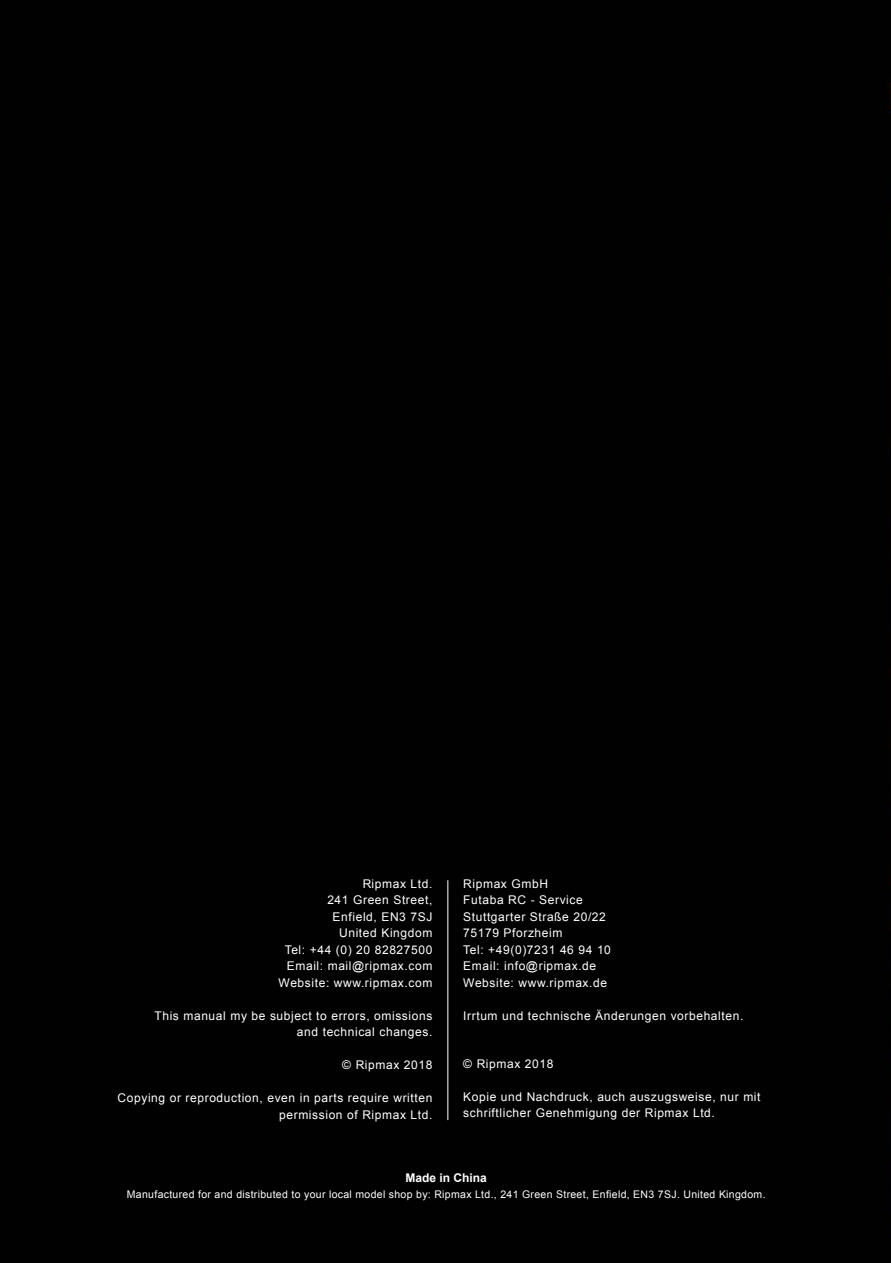
<style>
.page{position:relative;width:891px;height:1263px;background:#fff}
.page>*{position:absolute;margin:0;border:0;box-sizing:border-box;transform-origin:0 0}
.t1{font:12px/16.5px "Arial";letter-spacing:.05em;color:#fff;text-align:right}
.t2{font:700 12px "Arial";color:#fff}
.t3{font:10.5px "Arial";letter-spacing:.03em;color:#fff}
</style>
<div class="page">
<div style="left:0;top:0;width:890px;height:1263px;background:#010101"></div>
<hr style="left:447px;top:880px;width:1px;height:240px;background:#fff">
<p class="t1" style="left:278px;top:876px;width:155px">Ripmax Ltd.<br>241 Green Street,<br>Enfield, EN3 7SJ<br>United Kingdom<br>Tel: +44 (0) 20 82827500<br>Email: mail@ripmax.com<br>Website: www.ripmax.com</p>
<p class="t1" style="left:154px;top:1008px;width:279px">This manual my be subject to errors, omissions and technical changes.</p>
<p class="t1" style="left:342px;top:1058px;width:92px">© Ripmax 2018</p>
<p class="t1" style="left:117px;top:1091px;width:316px">Copying or reproduction, even in parts require written permission of Ripmax Ltd.</p>
<p class="t1" style="left:463px;top:876px;width:149px;text-align:left">Ripmax GmbH<br>Futaba RC - Service<br>Stuttgarter Straße 20/22<br>75179 Pforzheim<br>Tel: +49(0)7231 46 94 10<br>Email: info@ripmax.de<br>Website: www.ripmax.de</p>
<p class="t1" style="left:463px;top:1008px;width:281px">Irrtum und technische Änderungen vorbehalten.</p>
<p class="t1" style="left:463px;top:1056px;width:92px">© Ripmax 2018</p>
<p class="t1" style="left:463px;top:1089px;width:299px;text-align:left">Kopie und Nachdruck, auch auszugsweise, nur mit schriftlicher Genehmigung der Ripmax Ltd.</p>
<p class="t2" style="left:405px;top:1171px;width:83px">Made in China</p>
<p class="t3" style="left:127px;top:1191px;width:640px">Manufactured for and distributed to your local model shop by: Ripmax Ltd., 241 Green Street, Enfield, EN3 7SJ. United Kingdom.</p>
</div>
